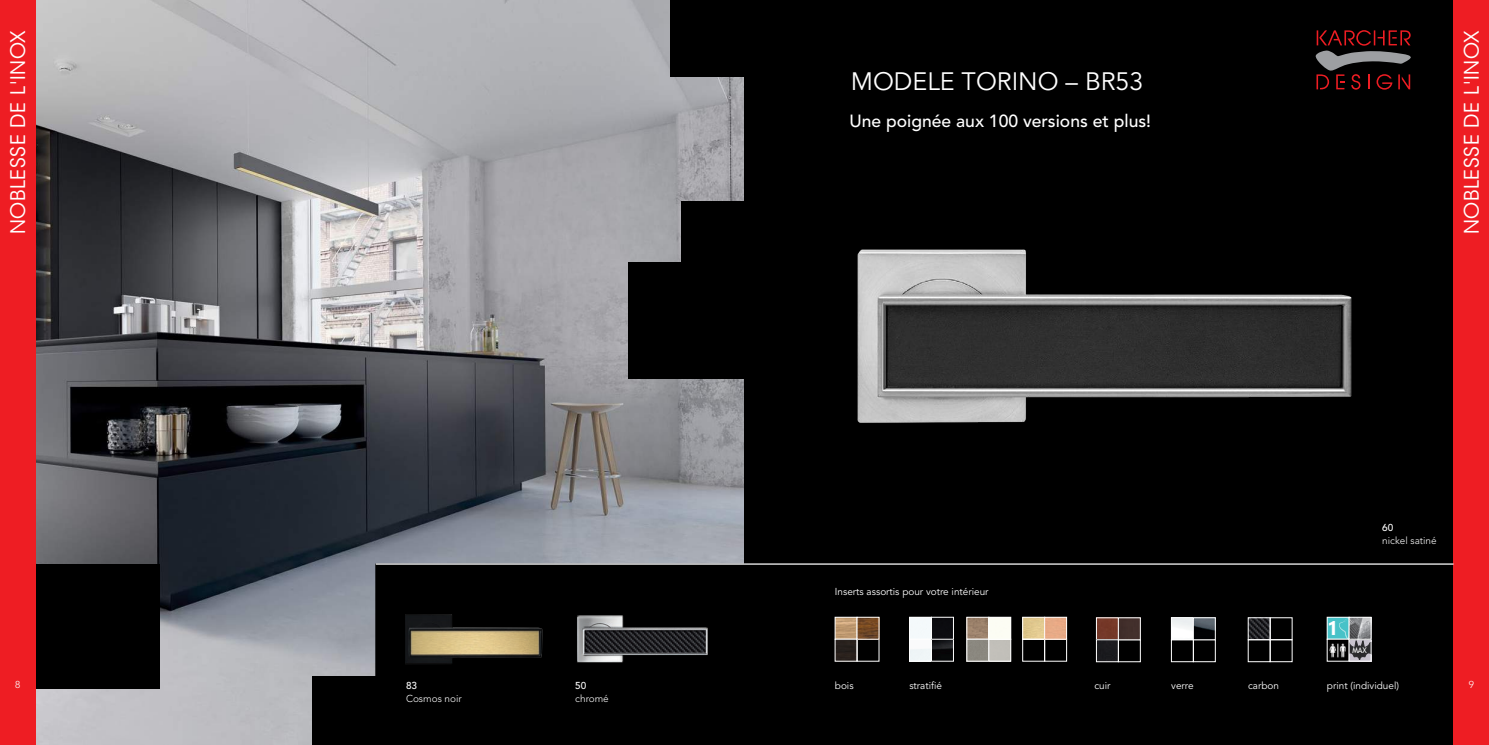
<style>
.page{position:relative;width:1489px;height:745px;background:#fff}
.page>*{position:absolute;margin:0;border:0;box-sizing:border-box;transform-origin:0 0}
.t1{font:25px "Avenir LT Std";color:#fff}
.t2{font:20px "ITC Avant Garde Std";letter-spacing:.03em;color:#fff}
.t3{font:700 19.38px "Gadugi";color:#fff}
.t4{font:500 17.5px "Avenir LT Std";color:#fff}
.t5{font:10px "Avenir LT Std";color:#fff}
.t6{font:300 10px "Avenir LT Std";color:#fff}
.t7{font:500 10px "Avenir LT Std";color:#fff}
.t8{font:7.88px "Trebuchet MS";color:#fff}
.s1{font-family:"Avenir LT Std";font-weight:900;font-size:14.88px}
</style>
<div class="page">
<img style="left:35px;top:0;width:709px;height:744px">
<div style="left:681px;top:201px;width:108px;height:108px;background:#000"></div>
<div style="left:670px;top:0;width:87px;height:76px;background:#000"></div>
<div style="left:627px;top:262px;width:117px;height:117px;background:#000"></div>
<div style="left:312px;top:676px;width:68px;height:68px;background:#000"></div>
<div style="left:35px;top:563px;width:124px;height:124px;background:#000"></div>
<div style="left:375px;top:563px;width:369px;height:181px;background:#000"></div>
<div style="left:744px;top:0;width:709px;height:744px;background:#000"></div>
<div style="left:0;top:0;width:35px;height:744px;background:#ee1d23"></div>
<div style="left:1453px;top:0;width:35px;height:744px;background:#ee1d23"></div>
<img style="left:405px;top:612px;width:144px;height:54px">
<img style="left:575px;top:613px;width:149px;height:56px">
<hr style="left:376px;top:563px;width:1077px;height:1px;background:#fff">
<svg style="left:1315px;top:30px;width:95px;height:60px"></svg>
<img style="left:857px;top:249px;width:495px;height:174px">
<img style="left:1098px;top:619px;width:18px;height:40px">
<div style="left:1118px;top:639px;width:22px;height:22px;border:1px solid #fff"></div>
<img style="left:1120px;top:619px;width:18px;height:18px">
<img style="left:911px;top:618px;width:40px;height:41px">
<div style="left:909px;top:616px;width:22px;height:23px;border:1px solid #fff"></div>
<div style="left:909px;top:638px;width:22px;height:23px;border:1px solid #fff"></div>
<div style="left:931px;top:638px;width:22px;height:23px;border:1px solid #fff"></div>
<div style="left:931px;top:616px;width:22px;height:23px;border:1px solid #fff"></div>
<div style="left:1326px;top:617px;width:22px;height:21px;background:#47c2c8"></div>
<div style="left:1326px;top:616px;width:23px;height:23px;border:1px solid #fff"></div>
<img style="left:1329px;top:643px;width:9px;height:13px">
<svg style="left:1338px;top:617px;width:31px;height:42px"></svg>
<div style="left:1348px;top:638px;width:23px;height:23px;border:1px solid #fff"></div>
<svg style="left:1350px;top:618px;width:19px;height:19px"></svg>
<div style="left:1348px;top:616px;width:23px;height:23px;border:1px solid #fff"></div>
<img style="left:1173px;top:619px;width:40px;height:18px">
<div style="left:1171px;top:617px;width:22px;height:22px;border:1px solid #fff"></div>
<div style="left:1171px;top:639px;width:22px;height:22px;border:1px solid #fff"></div>
<div style="left:1193px;top:639px;width:22px;height:22px;border:1px solid #fff"></div>
<div style="left:1193px;top:617px;width:22px;height:22px;border:1px solid #fff"></div>
<img style="left:1249px;top:619px;width:19px;height:18px">
<div style="left:1247px;top:639px;width:23px;height:22px;border:1px solid #fff"></div>
<div style="left:1269px;top:639px;width:23px;height:22px;border:1px solid #fff"></div>
<img style="left:968px;top:618px;width:40px;height:41px">
<div style="left:966px;top:616px;width:22px;height:23px;border:1px solid #fff"></div>
<div style="left:966px;top:638px;width:22px;height:23px;border:1px solid #fff"></div>
<div style="left:988px;top:638px;width:22px;height:23px;border:1px solid #fff"></div>
<div style="left:988px;top:616px;width:22px;height:23px;border:1px solid #fff"></div>
<img style="left:1024px;top:618px;width:40px;height:19px">
<div style="left:1022px;top:616px;width:22px;height:23px;border:1px solid #fff"></div>
<div style="left:1022px;top:638px;width:22px;height:23px;border:1px solid #fff"></div>
<div style="left:1044px;top:638px;width:22px;height:23px;border:1px solid #fff"></div>
<div style="left:1044px;top:616px;width:22px;height:23px;border:1px solid #fff"></div>
<img style="left:836px;top:618px;width:19px;height:41px">
<div style="left:834px;top:616px;width:23px;height:23px;border:1px solid #fff"></div>
<div style="left:834px;top:638px;width:23px;height:23px;border:1px solid #fff"></div>
<div style="left:856px;top:638px;width:23px;height:23px;border:1px solid #fff"></div>
<img style="left:858px;top:618px;width:19px;height:19px">
<div style="left:856px;top:616px;width:23px;height:23px;border:1px solid #fff"></div>
<h2 class="t2" style="left:6px;top:234px;width:205px;rotate:-90deg">NOBLESSE DE L'INOX</h2>
<h2 class="t2" style="left:1459px;top:234px;width:205px;rotate:-90deg">NOBLESSE DE L'INOX</h2>
<h1 class="t1" style="left:850px;top:67px;width:294px">MODELE TORINO – BR53</h1>
<h3 class="t4" style="left:849px;top:110px;width:303px">Une poignée aux 100 versions et plus!</h3>
<p class="t5" style="left:834px;top:585px;width:155px">Inserts assortis pour votre intérieur</p>
<p class="t7" style="left:1382px;top:521px;width:13px">60</p>
<p class="t6" style="left:1382px;top:535px;width:56px">nickel satiné</p>
<h3 class="t3" style="left:1327px;top:616px;width:13px">1</h3>
<p class="t8" style="left:1352px;top:645px;width:28px">MAX<span class="s1">WC</span></p>
<p class="t6" style="left:15px;top:678px;width:7px">8</p>
<p class="t6" style="left:1468px;top:678px;width:7px">9</p>
<p class="t5" style="left:909px;top:679px;width:34px">stratifié</p>
<p class="t5" style="left:1326px;top:679px;width:74px">print (individuel)</p>
<p class="t5" style="left:834px;top:679px;width:20px">bois</p>
<p class="t5" style="left:1094px;top:679px;width:18px">cuir</p>
<p class="t5" style="left:1171px;top:679px;width:24px">verre</p>
<p class="t5" style="left:1247px;top:679px;width:32px">carbon</p>
<p class="t7" style="left:406px;top:679px;width:13px">83</p>
<p class="t6" style="left:406px;top:692px;width:57px">Cosmos noir</p>
<p class="t7" style="left:575px;top:679px;width:13px">50</p>
<p class="t6" style="left:575px;top:692px;width:35px">chromé</p>
</div>
